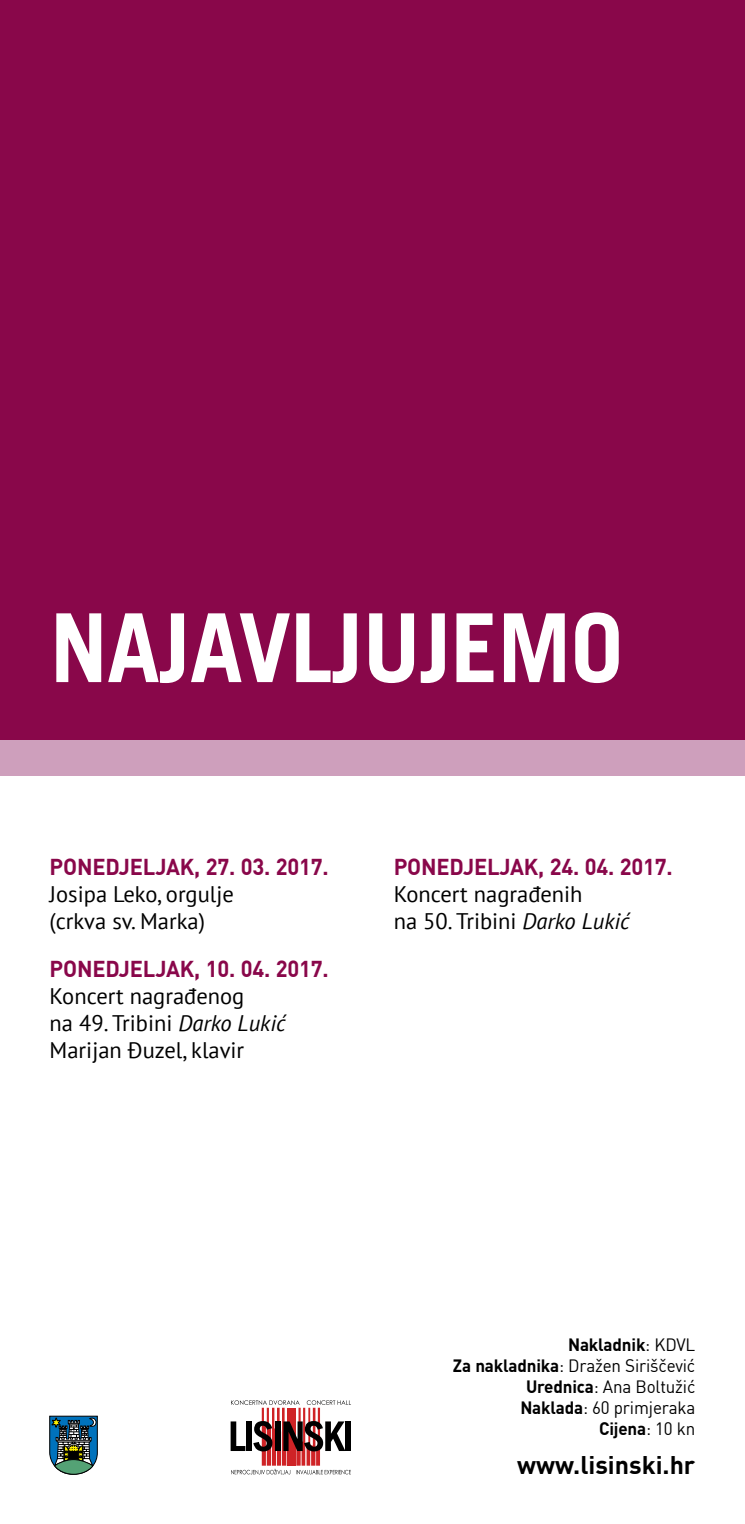
<style>
.page{position:relative;width:745px;height:1524px;background:#fff}
.page>*{position:absolute;margin:0;border:0;box-sizing:border-box;transform-origin:0 0}
.t1{font:700 95.25px "Trade Gothic";letter-spacing:-.01em;color:#fff}
.t2{font:700 25px "DIN";color:#000}
.t3{font:22.5px/27px "PT Sans";color:#000}
.t4{font:700 22.5px "DIN";letter-spacing:-.01em;color:#89074a}
.t5{font:17.5px/21px "DIN";letter-spacing:-.01em;color:#000;text-align:right}
.s1{font-style:italic}
.s2{font-weight:700}
</style>
<div class="page">
<svg style="left:50px;top:1416px;width:47px;height:58px;background:#3e6972"></svg>
<svg style="left:230px;top:1400px;width:121px;height:74px"></svg>
<div style="left:345px;top:1421px;width:6px;height:30px;background:#000"></div>
<div style="left:0;top:0;width:744px;height:756px;background:#89074a"></div>
<div style="left:0;top:740px;width:744px;height:35px;background:#ce9fbc"></div>
<h1 class="t1" style="left:50px;top:589px;width:506px">NAJAVLJUJEMO</h1>
<p class="t4" style="left:50px;top:851px;width:280px">PONEDJELJAK, 27. 03. 2017.</p>
<p class="t3" style="left:50px;top:880px;width:186px">Josipa Leko, orgulje (crkva sv. Marka)</p>
<p class="t4" style="left:50px;top:954px;width:280px">PONEDJELJAK, 10. 04. 2017.</p>
<p class="t3" style="left:50px;top:982px;width:237px">Koncert nagrađenog<br>na 49. Tribini <span class="s1">Darko Lukić<br></span>Marijan Đuzel, klavir</p>
<p class="t4" style="left:393px;top:851px;width:280px">PONEDJELJAK, 24. 04. 2017.</p>
<p class="t3" style="left:393px;top:880px;width:237px">Koncert nagrađenih<br>na 50. Tribini <span class="s1">Darko Lukić</span></p>
<p class="t5" style="left:452px;top:1333px;width:244px"><span class="s2">Nakladnik</span>: KDVL<br><span class="s2">Za nakladnika</span>: Dražen Siriščević<br><span class="s2">Urednica</span>: Ana Boltužić<br><span class="s2">Naklada</span>: 60 primjeraka<br><span class="s2">Cijena</span>: 10 kn</p>
<p class="t2" style="left:517px;top:1448px;width:179px">www.lisinski.hr</p>
</div>
